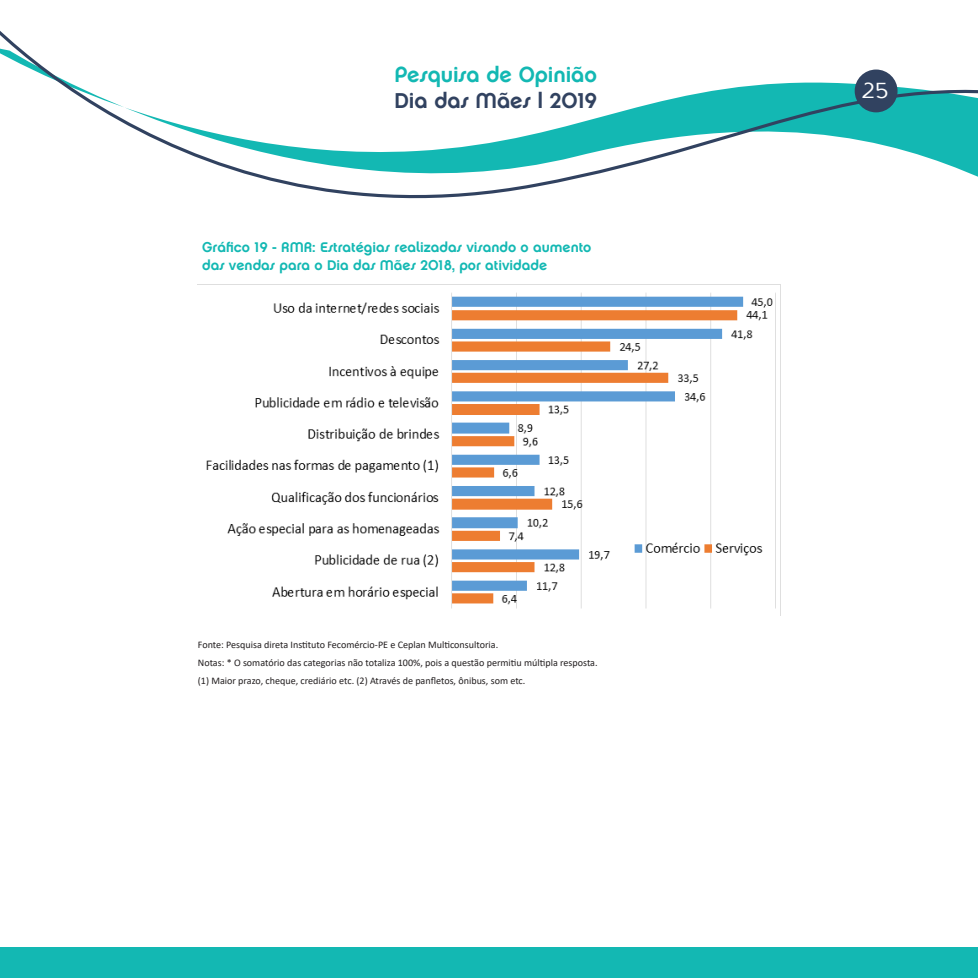
<style>
.page{position:relative;width:978px;height:978px;background:#fff}
.page>*{position:absolute;margin:0;border:0;box-sizing:border-box;transform-origin:0 0}
.t1{font:21.6px "Chalet New York Nineteen Seventy";letter-spacing:-.005em;color:#13b8b3}
.t2{font:21.6px "Chalet New York Nineteen Seventy";letter-spacing:-.005em;color:#314260}
.t3{font:21.6px "Comercio Sans";color:#fff}
.Estilo_de_parágrafo{font:14.1px "Chalet New York Nineteen Seventy";color:#13b8b3}
.corpoParagrafo{font:10.05px/18px "Calibri";color:#231f20}
</style>
<div class="page">
<div style="left:0;top:947px;width:978px;height:31px;background:#13b8b3"></div>
<svg style="left:0;top:31px;width:978px;height:168px"></svg>
<div style="left:855px;top:70px;width:43px;height:42px;background:#314260;border-radius:50%"></div>
<img style="left:206px;top:292px;width:570px;height:317px">
<h1 class="t1" style="left:394px;top:61px;width:204px">Pesquisa de Opinião</h1>
<h1 class="t2" style="left:394px;top:87px;width:204px">Dia das Mães | 2019</h1>
<p class="Estilo_de_parágrafo" style="left:202px;top:239px;width:391px">Gráfico 19 - RMR: Estratégias realizadas visando o aumento</p>
<p class="Estilo_de_parágrafo" style="left:202px;top:257px;width:346px">das vendas para o Dia das Mães 2018, por atividade</p>
<p class="corpoParagrafo" style="left:198px;top:635px;width:302px">Fonte: Pesquisa direta Instituto Fecomércio-PE e Ceplan Multiconsultoria.</p>
<p class="corpoParagrafo" style="left:198px;top:653px;width:401px">Notas: * O somatório das categorias não totaliza 100%, pois a questão permitiu múltipla resposta. (1) Maior prazo, cheque, crediário etc. (2) Através de panfletos, ônibus, som etc.</p>
<h1 class="t3" style="left:861px;top:79px;width:30px">25</h1>
</div>
